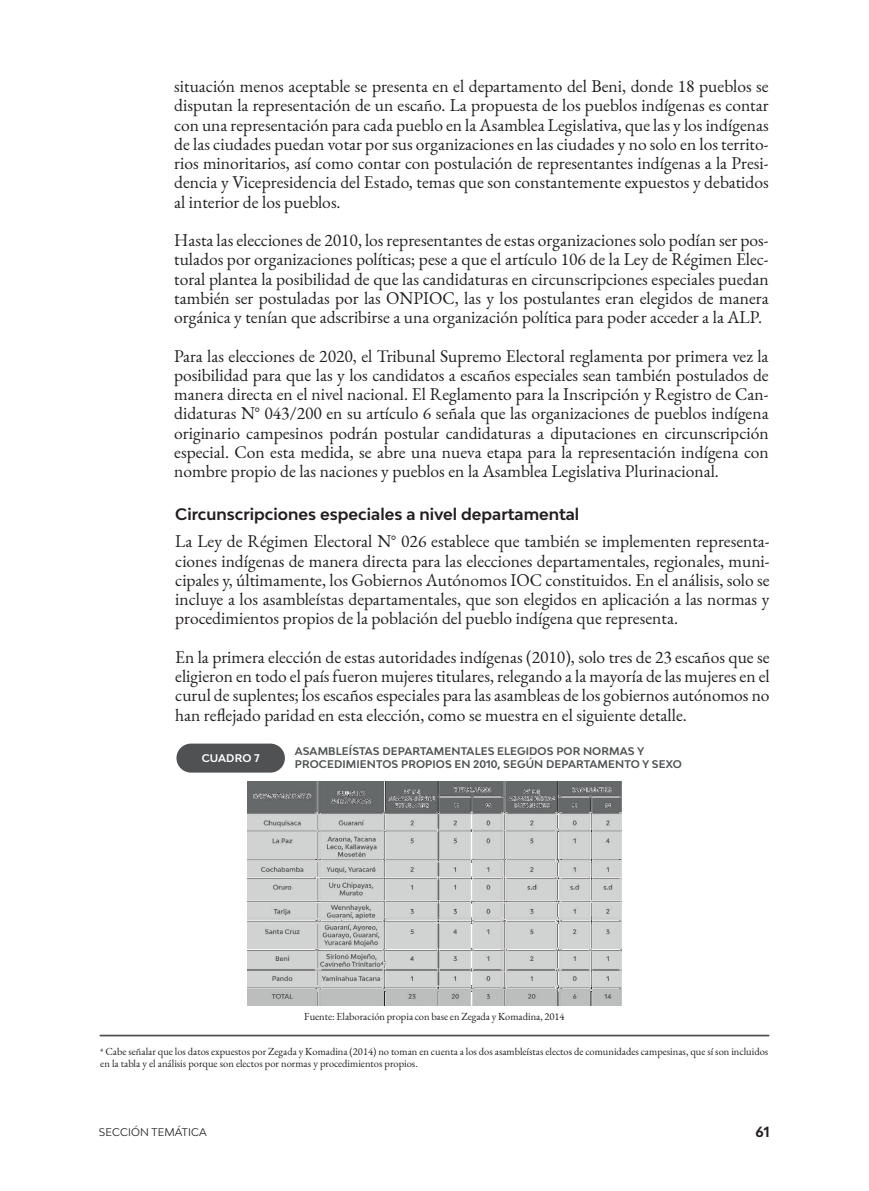
<style>
.page{position:relative;width:869px;height:1191px;background:#fff}
.page>*{position:absolute;margin:0;border:0;box-sizing:border-box;transform-origin:0 0}
.t1{font:17.5px/19.2px "EB Garamond";color:#231f20;text-align:justify}
.t2{font:700 15.75px "Bw Modelica";color:#231f20}
.t3{font:700 14px "Bw Modelica";color:#231f20}
.t4{font:10.5px/12.2px "EB Garamond";color:#231f20}
.t5{font:700 10.5px/12.6px "Bw Modelica";letter-spacing:.01em;color:#4e5253}
.t6{font:10.5px "Bw Modelica";letter-spacing:.01em;color:#231f20}
.t7{font:700 10.5px "Bw Modelica";letter-spacing:.01em;color:#fff}
</style>
<div class="page">
<div style="left:176px;top:743px;width:109px;height:29px;background:#4f5152;border-radius:15px"></div>
<img style="left:248px;top:781px;width:373px;height:224px">
<hr style="left:100px;top:1034px;width:668px;height:2px;background:#4e5152">
<p class="t1" style="left:174px;top:77px;width:595px">situación menos aceptable se presenta en el departamento del Beni, donde 18 pueblos se disputan la representación de un escaño. La propuesta de los pueblos indígenas es contar con una representación para cada pueblo en la Asamblea Legislativa, que las y los indígenas de las ciudades puedan votar por sus organizaciones en las ciudades y no solo en los territo&shy;rios minoritarios, así como contar con postulación de representantes indígenas a la Presi&shy;dencia y Vicepresidencia del Estado, temas que son constantemente expuestos y debatidos al interior de los pueblos.</p>
<p class="t1" style="left:174px;top:231px;width:595px">Hasta las elecciones de 2010, los representantes de estas organizaciones solo podían ser pos&shy;tulados por organizaciones políticas; pese a que el artículo 106 de la Ley de Régimen Elec&shy;toral plantea la posibilidad de que las candidaturas en circunscripciones especiales puedan también ser postuladas por las ONPIOC, las y los postulantes eran elegidos de manera orgánica y tenían que adscribirse a una organización política para poder acceder a la ALP.</p>
<p class="t1" style="left:174px;top:346px;width:595px">Para las elecciones de 2020, el Tribunal Supremo Electoral reglamenta por primera vez la posibilidad para que las y los candidatos a escaños especiales sean también postulados de manera directa en el nivel nacional. El Reglamento para la Inscripción y Registro de Can&shy;didaturas N° 043/200 en su artículo 6 señala que las organizaciones de pueblos indígena originario campesinos podrán postular candidaturas a diputaciones en circunscripción especial. Con esta medida, se abre una nueva etapa para la representación indígena con nombre propio de las naciones y pueblos en la Asamblea Legislativa Plurinacional.</p>
<p class="t2" style="left:175px;top:504px;width:405px">Circunscripciones especiales a nivel departamental</p>
<p class="t1" style="left:175px;top:532px;width:595px">La Ley de Régimen Electoral N° 026 establece que también se implementen representa&shy;ciones indígenas de manera directa para las elecciones departamentales, regionales, muni&shy;cipales y, últimamente, los Gobiernos Autónomos IOC constituidos. En el análisis, solo se incluye a los asambleístas departamentales, que son elegidos en aplicación a las normas y procedimientos propios de la población del pueblo indígena que representa.</p>
<p class="t1" style="left:175px;top:647px;width:595px">En la primera elección de estas autoridades indígenas (2010), solo tres de 23 escaños que se eligieron en todo el país fueron mujeres titulares, relegando a la mayoría de las mujeres en el curul de suplentes; los escaños especiales para las asambleas de los gobiernos autónomos no han reflejado paridad en esta elección, como se muestra en el siguiente detalle.</p>
<p class="t7" style="left:201px;top:751px;width:59px">CUADRO 7</p>
<p class="t5" style="left:295px;top:745px;width:388px">ASAMBLEÍSTAS DEPARTAMENTALES ELEGIDOS POR NORMAS Y<br>PROCEDIMIENTOS PROPIOS EN 2010, SEGÚN DEPARTAMENTO Y SEXO</p>
<p class="t4" style="left:304px;top:1010px;width:262px">Fuente: Elaboración propia con base en Zegada y Komadina, 2014</p>
<p class="t4" style="left:100px;top:1045px;width:669px">4 Cabe señalar que los datos expuestos por Zegada y Komadina (2014) no toman en cuenta a los dos asambleístas electos de comunidades campesinas, que sí son incluidos en la tabla y el análisis porque son electos por normas y procedimientos propios.</p>
<p class="t6" style="left:99px;top:1125px;width:109px">SECCIÓN TEMÁTICA</p>
<p class="t3" style="left:755px;top:1123px;width:16px">61</p>
</div>
